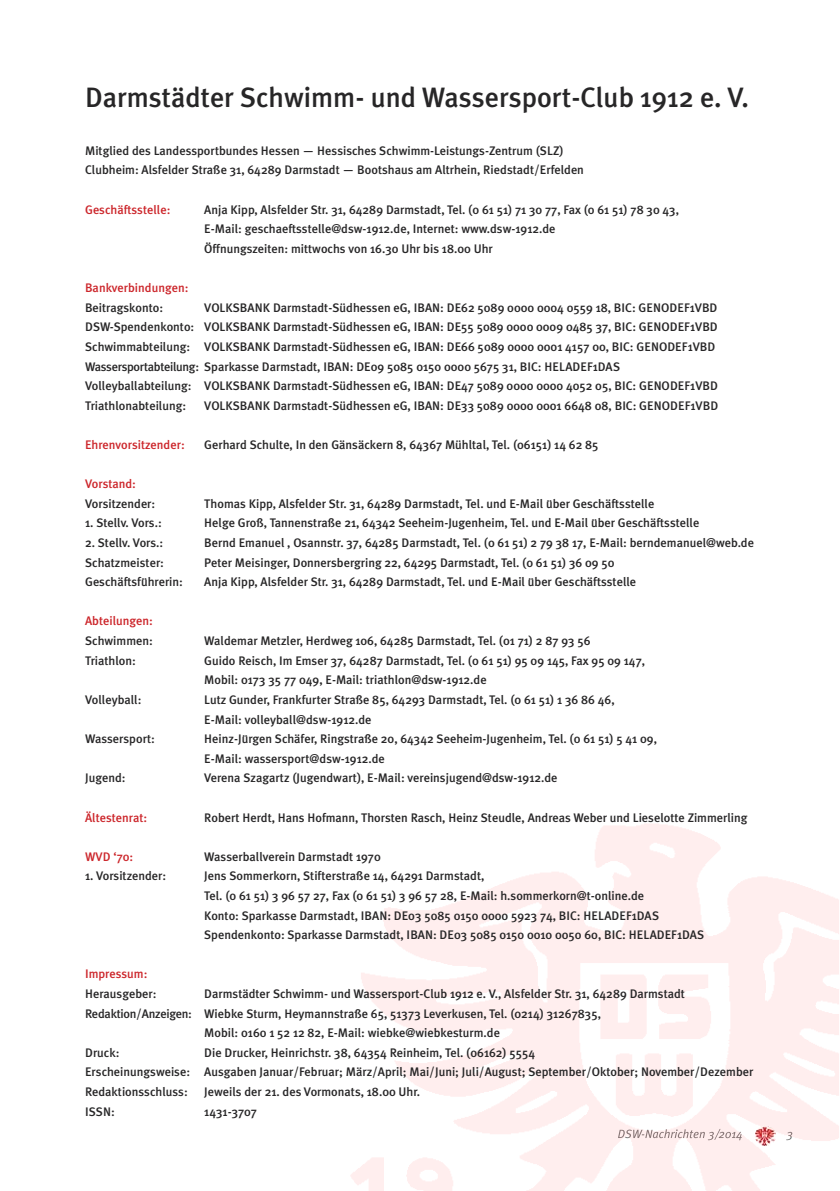
<style>
.page{position:relative;width:840px;height:1191px;background:#fff}
.page>*{position:absolute;margin:0;border:0;box-sizing:border-box;transform-origin:0 0}
.t1{font:500 28px "Meta Plus";color:#272627}
.t2{font:500 12.4px/19.6px "Meta Plus";color:#272627}
.t3{font:500 12.4px "Meta Plus";color:#cc262b}
.s1{font-family:"Baskerville";font-weight:700;font-style:italic}
</style>
<div class="page">
<img style="left:617px;top:1129px;width:81px;height:9px">
<svg style="left:785px;top:1131px;width:6px;height:9px"></svg>
<img style="left:754px;top:1125px;width:21px;height:21px">
<h1 class="t1" style="left:85px;top:81px;width:664px">Darmstädter Schwimm- und Wassersport-Club 1912 e. V.</h1>
<p class="t2" style="left:85px;top:141px;width:500px">Mitglied des Landessportbundes Hessen — Hessisches Schwimm-Leistungs-Zentrum (SLZ)<br>Clubheim: Alsfelder Straße 31, 64289 Darmstadt — Bootshaus am Altrhein, Riedstadt/Erfelden</p>
<p class="t3" style="left:85px;top:202px;width:87px">Geschäftsstelle:</p>
<p class="t2" style="left:204px;top:199px;width:476px">Anja Kipp, Alsfelder Str. 31, 64289 Darmstadt, Tel. (0 61 51) 71 30 77, Fax (0 61 51) 78 30 43,<br>E-Mail: geschaeftsstelle@dsw-1912.de, Internet: www.dsw-1912.de<br>Öffnungszeiten: mittwochs von 16.30 Uhr bis 18.00 Uhr</p>
<p class="t3" style="left:85px;top:280px;width:105px">Bankverbindungen:</p>
<p class="t2" style="left:85px;top:298px;width:79px">Beitragskonto:</p>
<p class="t2" style="left:85px;top:298px;width:634px;text-indent:119px">VOLKSBANK Darmstadt-Südhessen eG, IBAN: DE62 5089 0000 0004 0559 18, BIC: GENODEF1VBD DSW-Spendenkonto: VOLKSBANK Darmstadt-Südhessen eG, IBAN: DE55 5089 0000 0009 0485 37, BIC: GENODEF1VBD Schwimmabteilung: VOLKSBANK Darmstadt-Südhessen eG, IBAN: DE66 5089 0000 0001 4157 00, BIC: GENODEF1VBD Wassersportabteilung: Sparkasse Darmstadt, IBAN: DE09 5085 0150 0000 5675 31, BIC: HELADEF1DAS Volleyballabteilung: VOLKSBANK Darmstadt-Südhessen eG, IBAN: DE47 5089 0000 0000 4052 05, BIC: GENODEF1VBD Triathlonabteilung:</p>
<p class="t2" style="left:204px;top:396px;width:515px">VOLKSBANK Darmstadt-Südhessen eG, IBAN: DE33 5089 0000 0001 6648 08, BIC: GENODEF1VBD</p>
<p class="t3" style="left:85px;top:437px;width:101px">Ehrenvorsitzender:</p>
<p class="t2" style="left:204px;top:435px;width:395px">Gerhard Schulte, In den Gänsäckern 8, 64367 Mühltal, Tel. (06151) 14 62 85</p>
<p class="t3" style="left:85px;top:476px;width:52px">Vorstand:</p>
<p class="t2" style="left:85px;top:494px;width:72px">Vorsitzender:</p>
<p class="t2" style="left:204px;top:494px;width:451px">Thomas Kipp, Alsfelder Str. 31, 64289 Darmstadt, Tel. und E-Mail u<span class="s1">̈</span>ber Geschäftsstelle</p>
<p class="t2" style="left:85px;top:513px;width:78px">1. Stellv. Vors.:</p>
<p class="t2" style="left:204px;top:513px;width:496px">Helge Groß, Tannenstraße 21, 64342 Seeheim-Jugenheim, Tel. und E-Mail u<span class="s1">̈</span>ber Geschäftsstelle</p>
<p class="t2" style="left:85px;top:533px;width:80px">2. Stellv. Vors.:</p>
<p class="t2" style="left:204px;top:533px;width:551px">Bernd Emanuel , Osannstr. 37, 64285 Darmstadt, Tel. (0 61 51) 2 79 38 17, E-Mail: berndemanuel@web.de</p>
<p class="t2" style="left:85px;top:552px;width:80px">Schatzmeister:</p>
<p class="t2" style="left:204px;top:552px;width:411px">Peter Meisinger, Donnersbergring 22, 64295 Darmstadt, Tel. (0 61 51) 36 09 50</p>
<p class="t2" style="left:85px;top:572px;width:99px">Geschäftsfu<span class="s1">̈</span>hrerin:</p>
<p class="t2" style="left:204px;top:572px;width:433px">Anja Kipp, Alsfelder Str. 31, 64289 Darmstadt, Tel. und E-Mail u<span class="s1">̈</span>ber Geschäftsstelle</p>
<p class="t3" style="left:85px;top:614px;width:69px">Abteilungen:</p>
<p class="t2" style="left:85px;top:631px;width:69px">Schwimmen:</p>
<p class="t2" style="left:204px;top:631px;width:387px">Waldemar Metzler, Herdweg 106, 64285 Darmstadt, Tel. (01 71) 2 87 93 56</p>
<p class="t2" style="left:85px;top:650px;width:52px">Triathlon:</p>
<p class="t2" style="left:204px;top:650px;width:442px">Guido Reisch, Im Emser 37, 64287 Darmstadt, Tel. (0 61 51) 95 09 145, Fax 95 09 147,<br>Mobil: 0173 35 77 049, E-Mail: triathlon@dsw-1912.de</p>
<p class="t2" style="left:85px;top:690px;width:58px">Volleyball:</p>
<p class="t2" style="left:204px;top:690px;width:411px">Lutz Gunder, Frankfurter Straße 85, 64293 Darmstadt, Tel. (0 61 51) 1 36 86 46,<br>E-Mail: volleyball@dsw-1912.de</p>
<p class="t2" style="left:85px;top:729px;width:71px">Wassersport:</p>
<p class="t2" style="left:204px;top:729px;width:454px">Heinz-Ju<span class="s1">̈</span>rgen Schäfer, Ringstraße 20, 64342 Seeheim-Jugenheim, Tel. (0 61 51) 5 41 09,<br>E-Mail: wassersport@dsw-1912.de</p>
<p class="t2" style="left:85px;top:768px;width:42px">Jugend:</p>
<p class="t2" style="left:204px;top:768px;width:354px">Verena Szagartz (Jugendwart), E-Mail: vereinsjugend@dsw-1912.de</p>
<p class="t3" style="left:85px;top:810px;width:64px">Ältestenrat:</p>
<p class="t2" style="left:204px;top:807px;width:544px">Robert Herdt, Hans Hofmann, Thorsten Rasch, Heinz Steudle, Andreas Weber und Lieselotte Zimmerling</p>
<p class="t3" style="left:85px;top:849px;width:50px">WVD ‘70:</p>
<p class="t2" style="left:204px;top:846px;width:178px">Wasserballverein Darmstadt 1970</p>
<p class="t2" style="left:85px;top:866px;width:83px">1. Vorsitzender:</p>
<p class="t2" style="left:204px;top:866px;width:501px">Jens Sommerkorn, Stifterstraße 14, 64291 Darmstadt,<br>Tel. (0 61 51) 3 96 57 27, Fax (0 61 51) 3 96 57 28, E-Mail: h.sommerkorn@t-online.de<br>Konto: Sparkasse Darmstadt, IBAN: DE03 5085 0150 0000 5923 74, BIC: HELADEF1DAS Spendenkonto: Sparkasse Darmstadt, IBAN: DE03 5085 0150 0010 0050 60, BIC: HELADEF1DAS</p>
<p class="t3" style="left:85px;top:967px;width:64px">Impressum:</p>
<p class="t2" style="left:85px;top:984px;width:73px">Herausgeber:</p>
<p class="t2" style="left:204px;top:984px;width:482px">Darmstädter Schwimm- und Wassersport-Club 1912 e. V., Alsfelder Str. 31, 64289 Darmstadt</p>
<p class="t2" style="left:85px;top:1003px;width:517px">Redaktion/Anzeigen: Wiebke Sturm, Heymannstraße 65, 51373 Leverkusen, Tel. (0214) 31267835,</p>
<p class="t2" style="left:204px;top:1023px;width:297px">Mobil: 0160 1 52 12 82, E-Mail: wiebke@wiebkesturm.de</p>
<p class="t2" style="left:85px;top:1042px;width:36px">Druck:</p>
<p class="t2" style="left:85px;top:1042px;width:669px;text-indent:119px">Die Drucker, Heinrichstr. 38, 64354 Reinheim, Tel. (06162) 5554<br>Erscheinungsweise: Ausgaben Januar/Februar; März/April; Mai/Juni; Juli/August; September/Oktober; November/Dezember<br>Redaktionsschluss:</p>
<p class="t2" style="left:204px;top:1082px;width:217px">Jeweils der 21. des Vormonats, 18.00 Uhr.</p>
<p class="t2" style="left:85px;top:1101px;width:31px">ISSN:</p>
<p class="t2" style="left:204px;top:1101px;width:54px">1431-3707</p>
</div>
